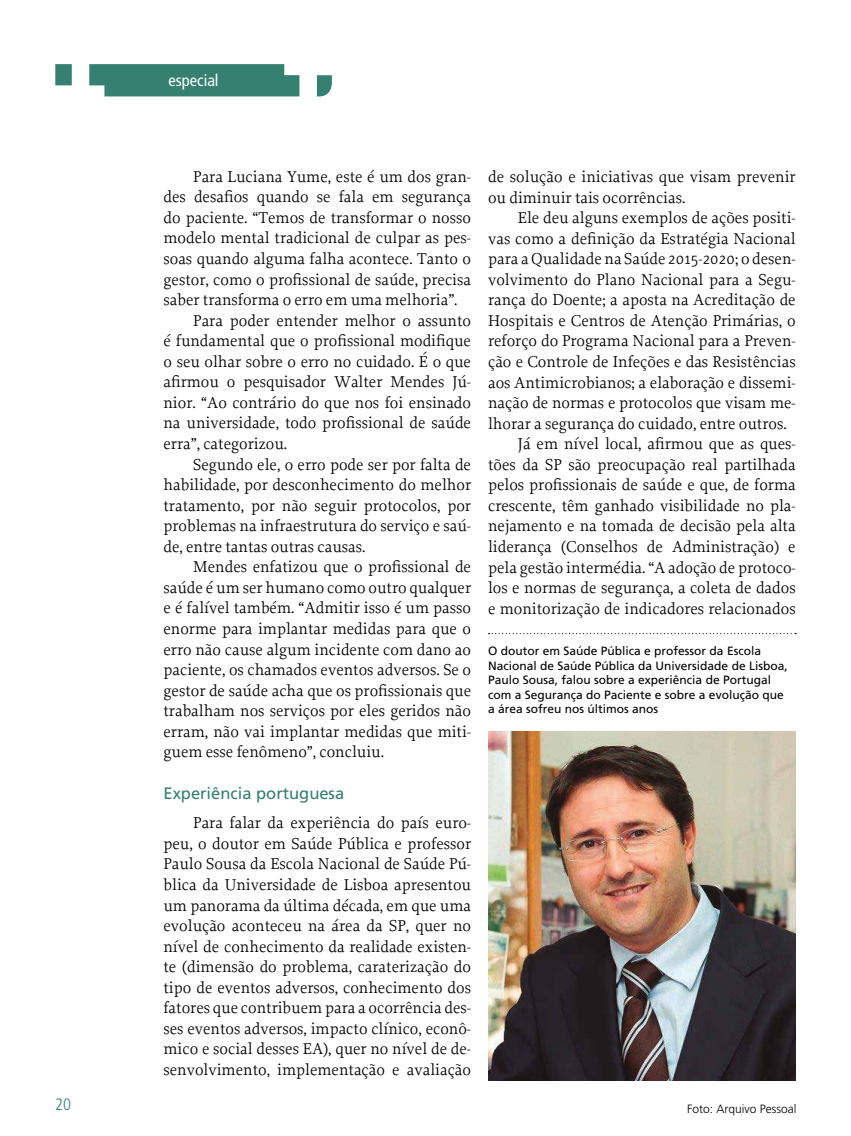
<style>
.page{position:relative;width:851px;height:1136px;background:#fff}
.page>*{position:absolute;margin:0;border:0;box-sizing:border-box;transform-origin:0 0}
.t1{font:16.5px/20.5px "Proforma";color:#000}
.t2{font:16.5px "Frutiger LT Std";color:#368071}
.t3{font:condensed 16.5px "Frutiger LT Std";color:#fff}
.t4{font:300 condensed 16.5px "Frutiger LT Std";color:#368071}
.t5{font:12px/14.4px "Frutiger LT Std";color:#000}
.t6{font:300 12px "Frutiger LT Std";color:#000}
.s1{font-family:"Liga Sans LT Std"}
</style>
<div class="page">
<svg style="left:55px;top:64px;width:277px;height:32px"></svg>
<img style="left:488px;top:731px;width:307px;height:349px">
<svg style="left:488px;top:633px;width:308px;height:1px"></svg>
<p class="t4" style="left:55px;top:1095px;width:17px">20</p>
<p class="t3" style="left:168px;top:71px;width:52px">especial</p>
<p class="t1" style="left:193px;top:166px;width:279px">Para Luciana Yume, este é um dos gran-</p>
<p class="t1" style="left:163px;top:186px;width:309px">des desafios quando se fala em segurança</p>
<p class="t1" style="left:163px;top:207px;width:309px">do paciente. “Temos de transformar o nosso</p>
<p class="t1" style="left:163px;top:227px;width:309px">modelo mental tradicional de culpar as pes-</p>
<p class="t1" style="left:163px;top:248px;width:309px">soas quando alguma falha acontece. Tanto o</p>
<p class="t1" style="left:163px;top:269px;width:309px">gestor, como o profissional de saúde, precisa</p>
<p class="t1" style="left:163px;top:289px;width:295px">saber transforma o erro em uma melhoria”.</p>
<p class="t1" style="left:193px;top:310px;width:279px">Para poder entender melhor o assunto</p>
<p class="t1" style="left:163px;top:330px;width:309px">é fundamental que o profissional modifique</p>
<p class="t1" style="left:163px;top:351px;width:309px">o seu olhar sobre o erro no cuidado. É o que</p>
<p class="t1" style="left:163px;top:371px;width:309px">afirmou o pesquisador Walter Mendes Jú-</p>
<p class="t1" style="left:163px;top:392px;width:309px">nior. “Ao contrário do que nos foi ensinado</p>
<p class="t1" style="left:163px;top:412px;width:309px">na universidade, todo profissional de saúde</p>
<p class="t1" style="left:163px;top:433px;width:125px">erra”, categorizou.</p>
<p class="t1" style="left:193px;top:453px;width:279px">Segundo ele, o erro pode ser por falta de</p>
<p class="t1" style="left:163px;top:474px;width:309px">habilidade, por desconhecimento do melhor</p>
<p class="t1" style="left:163px;top:495px;width:309px">tratamento, por não seguir protocolos, por</p>
<p class="t1" style="left:163px;top:515px;width:309px">problemas na infraestrutura do serviço e saú-</p>
<p class="t1" style="left:163px;top:536px;width:203px">de, entre tantas outras causas.</p>
<p class="t1" style="left:193px;top:556px;width:279px">Mendes enfatizou que o profissional de</p>
<p class="t1" style="left:163px;top:577px;width:309px">saúde é um ser humano como outro qualquer</p>
<p class="t1" style="left:163px;top:597px;width:309px">e é falível também. “Admitir isso é um passo</p>
<p class="t1" style="left:163px;top:618px;width:309px">enorme para implantar medidas para que o</p>
<p class="t1" style="left:163px;top:638px;width:309px">erro não cause algum incidente com dano ao</p>
<p class="t1" style="left:163px;top:659px;width:309px">paciente, os chamados eventos adversos. Se o</p>
<p class="t1" style="left:163px;top:679px;width:309px">gestor de saúde acha que os profissionais que</p>
<p class="t1" style="left:163px;top:700px;width:309px">trabalham nos serviços por eles geridos não</p>
<p class="t1" style="left:163px;top:720px;width:309px">erram, não vai implantar medidas que miti-</p>
<p class="t1" style="left:163px;top:741px;width:222px">guem esse fenômeno”, concluiu.</p>
<p class="t2" style="left:163px;top:783px;width:182px">Experiência portuguesa</p>
<p class="t1" style="left:163px;top:812px;width:309px;text-align:justify;text-indent:30px">Para falar da experiência do país euro&shy;peu, o doutor em Saúde Pública e professor Paulo Sousa da Escola Nacional de Saúde Pú&shy;blica da Universidade de Lisboa apresentou um panorama da última década, em que uma evolução aconteceu na área da SP, quer no nível de conhecimento da realidade existen&shy;te (dimensão do problema, caraterização do tipo de eventos adversos, conhecimento dos fatores que contribuem para a ocorrência des&shy;ses eventos adversos, impacto clínico, econô&shy;mico e social desses EA), quer no nível de de&shy;senvolvimento, implementação e avaliação</p>
<p class="t1" style="left:488px;top:166px;width:309px">de solução e iniciativas que visam prevenir ou diminuir tais ocorrências.</p>
<p class="t1" style="left:518px;top:207px;width:279px">Ele deu alguns exemplos de ações positi-</p>
<p class="t1" style="left:488px;top:228px;width:309px">vas como a definição da Estratégia Nacional</p>
<p class="t1" style="left:488px;top:248px;width:309px">para a Qualidade na Saúde <span class="s1">2015</span>-<span class="s1">2020</span>; o desen-</p>
<p class="t1" style="left:488px;top:269px;width:309px">volvimento do Plano Nacional para a Segu-</p>
<p class="t1" style="left:488px;top:289px;width:309px">rança do Doente; a aposta na Acreditação de</p>
<p class="t1" style="left:488px;top:310px;width:309px">Hospitais e Centros de Atenção Primárias, o</p>
<p class="t1" style="left:488px;top:330px;width:309px">reforço do Programa Nacional para a Preven-</p>
<p class="t1" style="left:488px;top:351px;width:309px">ção e Controle de Infeções e das Resistências</p>
<p class="t1" style="left:488px;top:371px;width:309px">aos Antimicrobianos; a elaboração e dissemi-</p>
<p class="t1" style="left:488px;top:392px;width:309px">nação de normas e protocolos que visam me-</p>
<p class="t1" style="left:488px;top:413px;width:300px">lhorar a segurança do cuidado, entre outros.</p>
<p class="t1" style="left:518px;top:433px;width:279px">Já em nível local, afirmou que as ques-</p>
<p class="t1" style="left:488px;top:454px;width:309px">tões da SP são preocupação real partilhada</p>
<p class="t1" style="left:488px;top:474px;width:309px">pelos profissionais de saúde e que, de forma</p>
<p class="t1" style="left:488px;top:495px;width:309px">crescente, têm ganhado visibilidade no pla-</p>
<p class="t1" style="left:488px;top:515px;width:309px">nejamento e na tomada de decisão pela alta</p>
<p class="t1" style="left:488px;top:536px;width:309px">liderança (Conselhos de Administração) e</p>
<p class="t1" style="left:488px;top:556px;width:309px">pela gestão intermédia. “A adoção de protoco-</p>
<p class="t1" style="left:488px;top:577px;width:309px">los e normas de segurança, a coleta de dados</p>
<p class="t1" style="left:488px;top:597px;width:309px">e monitorização de indicadores relacionados</p>
<p class="t5" style="left:488px;top:644px;width:301px">O doutor em Saúde Pública e professor da Escola Nacional de Saúde Pública da Universidade de Lisboa, Paulo Sousa, falou sobre a experiência de Portugal com a Segurança do Paciente e sobre a evolução que a área sofreu nos últimos anos</p>
<p class="t6" style="left:687px;top:1102px;width:111px">Foto: Arquivo Pessoal</p>
</div>
